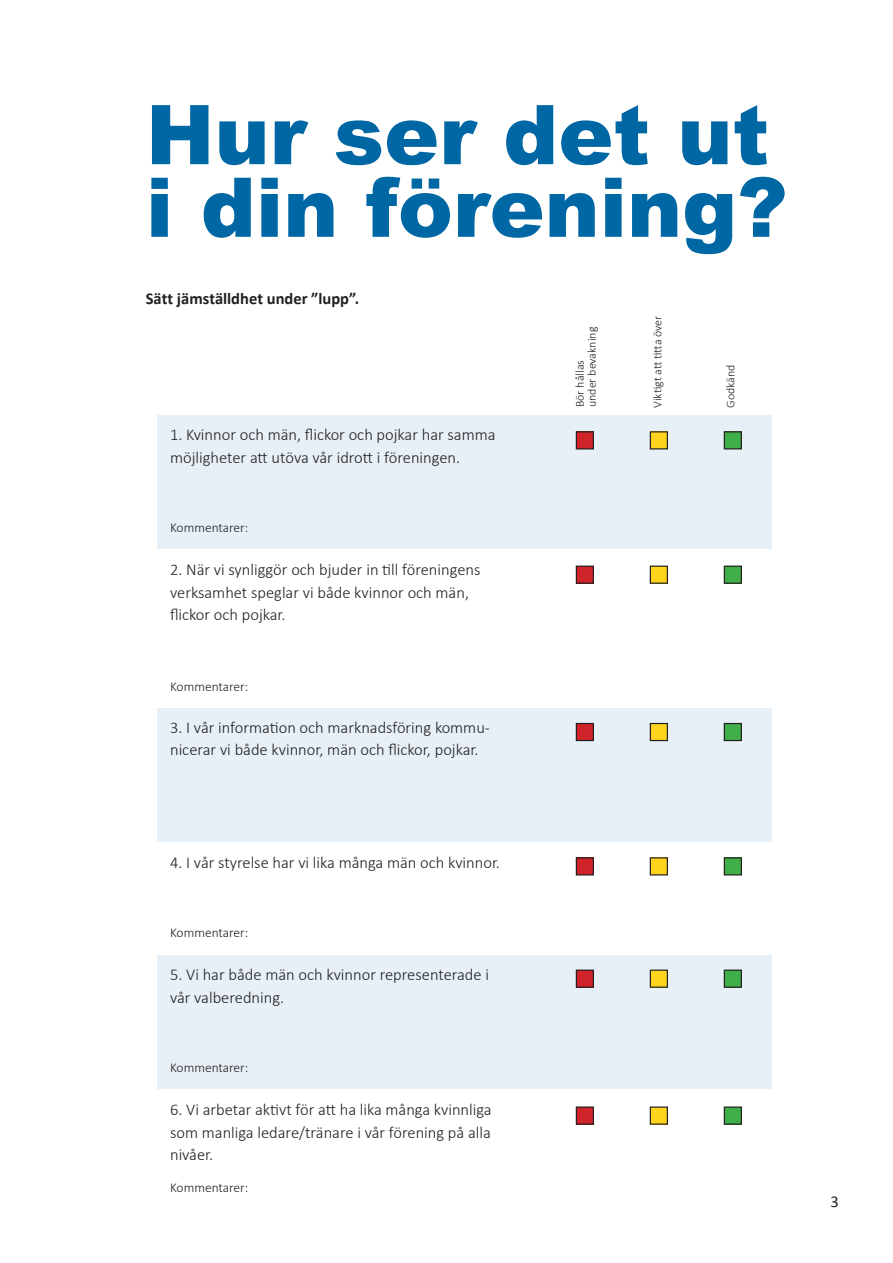
<style>
.page{position:relative;width:893px;height:1263px;background:#fff}
.page>*{position:absolute;margin:0;border:0;box-sizing:border-box;transform-origin:0 0}
.t1{font:900 82.5px/72.6px "Arial";color:#0067a5}
.t2{font:300 16.5px/22.5px "Calibri";color:#231f20}
.t3{font:700 16.5px "Calibri";color:#231f20}
.t4{font:16.5px "Calibri";color:#231f20}
.t5{font:300 13.5px "Calibri";color:#231f20}
.t6{font:300 12px/12px "Calibri";color:#231f20}
</style>
<div class="page">
<div style="left:157px;top:415px;width:615px;height:134px;background:#e6f0f6"></div>
<div style="left:157px;top:708px;width:615px;height:134px;background:#e6f0f6"></div>
<div style="left:157px;top:955px;width:615px;height:134px;background:#e6f0f6"></div>
<div style="left:576px;top:432px;width:17px;height:17px;background:#d1232a"></div>
<div style="left:576px;top:431px;width:18px;height:18px;border:1px solid #231f20"></div>
<div style="left:576px;top:566px;width:17px;height:17px;background:#d1232a"></div>
<div style="left:576px;top:566px;width:18px;height:18px;border:1px solid #231f20"></div>
<div style="left:576px;top:723px;width:17px;height:17px;background:#d1232a"></div>
<div style="left:576px;top:723px;width:18px;height:18px;border:1px solid #231f20"></div>
<div style="left:576px;top:858px;width:17px;height:17px;background:#d1232a"></div>
<div style="left:576px;top:857px;width:18px;height:18px;border:1px solid #231f20"></div>
<div style="left:576px;top:970px;width:17px;height:17px;background:#d1232a"></div>
<div style="left:576px;top:969px;width:18px;height:19px;border:1px solid #231f20"></div>
<div style="left:576px;top:1107px;width:17px;height:17px;background:#d1232a"></div>
<div style="left:576px;top:1106px;width:18px;height:19px;border:1px solid #231f20"></div>
<div style="left:650px;top:432px;width:17px;height:17px;background:#fed41d"></div>
<div style="left:650px;top:431px;width:18px;height:18px;border:1px solid #231f20"></div>
<div style="left:650px;top:566px;width:17px;height:17px;background:#fed41d"></div>
<div style="left:650px;top:566px;width:18px;height:18px;border:1px solid #231f20"></div>
<div style="left:650px;top:723px;width:17px;height:17px;background:#fed41d"></div>
<div style="left:650px;top:723px;width:18px;height:18px;border:1px solid #231f20"></div>
<div style="left:650px;top:858px;width:17px;height:17px;background:#fed41d"></div>
<div style="left:650px;top:857px;width:18px;height:18px;border:1px solid #231f20"></div>
<div style="left:650px;top:970px;width:17px;height:17px;background:#fed41d"></div>
<div style="left:650px;top:969px;width:18px;height:19px;border:1px solid #231f20"></div>
<div style="left:650px;top:1107px;width:17px;height:17px;background:#fed41d"></div>
<div style="left:650px;top:1106px;width:18px;height:19px;border:1px solid #231f20"></div>
<div style="left:724px;top:432px;width:17px;height:17px;background:#40ae49"></div>
<div style="left:724px;top:431px;width:18px;height:18px;border:1px solid #231f20"></div>
<div style="left:724px;top:566px;width:17px;height:17px;background:#40ae49"></div>
<div style="left:724px;top:566px;width:18px;height:18px;border:1px solid #231f20"></div>
<div style="left:724px;top:723px;width:17px;height:17px;background:#40ae49"></div>
<div style="left:724px;top:723px;width:18px;height:18px;border:1px solid #231f20"></div>
<div style="left:724px;top:858px;width:17px;height:17px;background:#40ae49"></div>
<div style="left:724px;top:857px;width:18px;height:18px;border:1px solid #231f20"></div>
<div style="left:724px;top:970px;width:17px;height:17px;background:#40ae49"></div>
<div style="left:724px;top:969px;width:18px;height:19px;border:1px solid #231f20"></div>
<div style="left:724px;top:1107px;width:17px;height:17px;background:#40ae49"></div>
<div style="left:724px;top:1106px;width:18px;height:19px;border:1px solid #231f20"></div>
<h1 class="t1" style="left:146px;top:96px;width:643px">Hur ser det ut i din förening?</h1>
<p class="t3" style="left:146px;top:288px;width:215px">Sätt jämställdhet under ”lupp”.</p>
<p class="t2" style="left:170px;top:423px;width:327px">1. Kvinnor och män, flickor och pojkar har samma möjligheter att utöva vår idrott i föreningen.</p>
<p class="t5" style="left:170px;top:519px;width:80px">Kommentarer:</p>
<p class="t2" style="left:170px;top:558px;width:312px">2. När vi synliggör och bjuder in till föreningens verksamhet speglar vi både kvinnor och män, flickor och pojkar.</p>
<p class="t5" style="left:170px;top:678px;width:80px">Kommentarer:</p>
<p class="t2" style="left:170px;top:716px;width:321px">3. I vår information och marknadsföring kommu&shy;nicerar vi både kvinnor, män och flickor, pojkar.</p>
<p class="t2" style="left:170px;top:851px;width:331px">4. I vår styrelse har vi lika många män och kvinnor.</p>
<p class="t5" style="left:170px;top:924px;width:80px">Kommentarer:</p>
<p class="t2" style="left:170px;top:963px;width:320px">5. Vi har både män och kvinnor representerade i vår valberedning.</p>
<p class="t5" style="left:170px;top:1059px;width:80px">Kommentarer:</p>
<p class="t2" style="left:170px;top:1098px;width:323px;text-align:justify">6. Vi arbetar aktivt för att ha lika många kvinnliga som manliga ledare/tränare i vår förening på alla nivåer.</p>
<p class="t5" style="left:170px;top:1179px;width:80px">Kommentarer:</p>
<p class="t6" style="left:574px;top:407px;width:82px;rotate:-90deg">Bör hållas<br>under bevakning</p>
<p class="t6" style="left:651px;top:408px;width:94px;rotate:-90deg">Viktigt att titta över</p>
<p class="t6" style="left:724px;top:408px;width:45px;rotate:-90deg">Godkänd</p>
<p class="t4" style="left:831px;top:1191px;width:10px">3</p>
</div>
